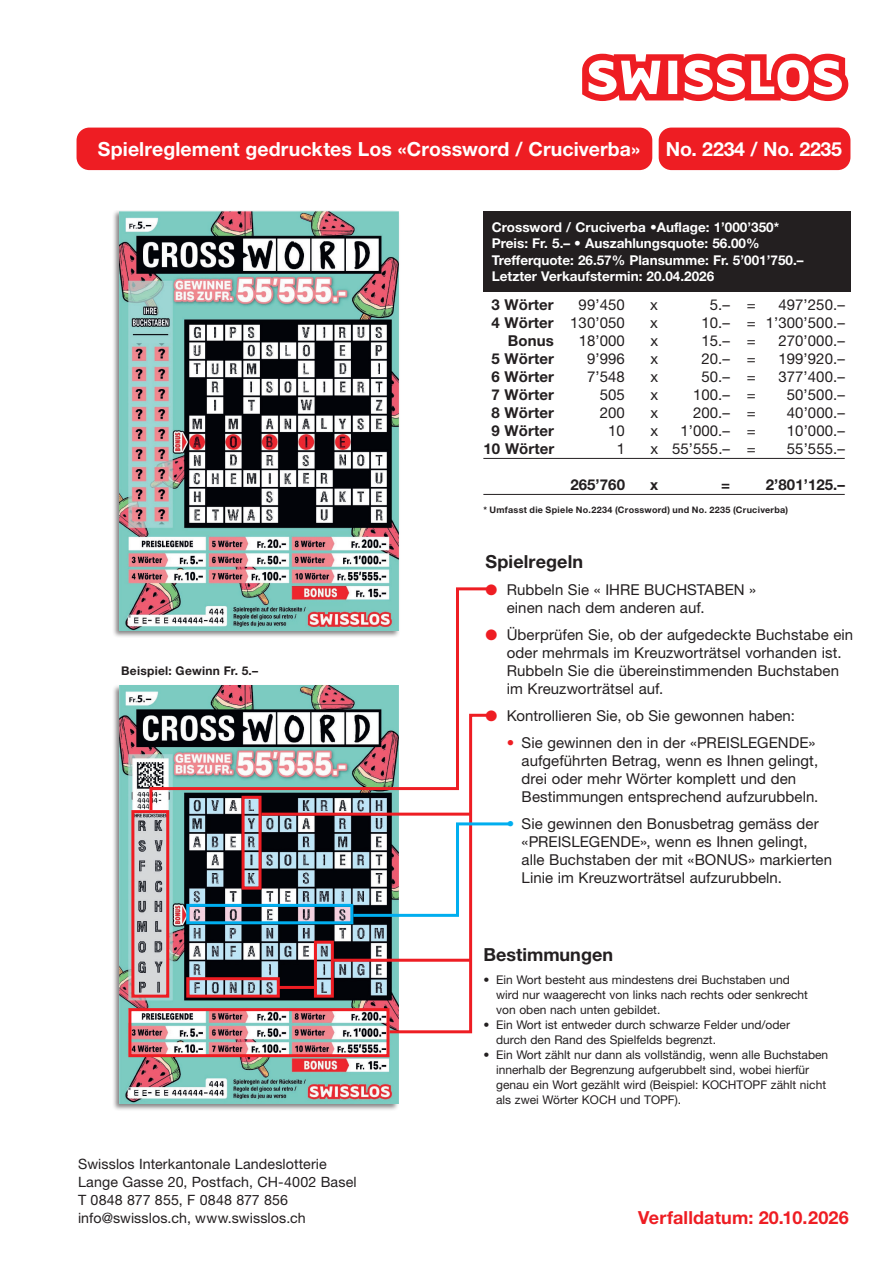
<style>
.page{position:relative;width:893px;height:1263px;background:#fff}
.page>*{position:absolute;margin:0;border:0;box-sizing:border-box;transform-origin:0 0}
.t1{font:700 19.5px "Helvetica Neue LT Std";letter-spacing:.005em;color:#fff}
.t2{font:700 19.5px "Helvetica Neue LT Std";letter-spacing:-.015em;color:#fff}
.t3{font:700 18px "Helvetica Neue LT Std";color:#231f20}
.t4{font:700 18px "Helvetica Neue LT Std";letter-spacing:.005em;color:#ee1d23}
.t5{font:15px/18px "Helvetica Neue LT Std";letter-spacing:.005em;color:#231f20}
.t6{font:700 15px "Helvetica Neue LT Std";letter-spacing:.005em;color:#231f20}
.t7{font:14.25px/18px "Helvetica Neue LT Std";letter-spacing:.005em;color:#231f20}
.t8{font:700 13.5px/16.5px "Helvetica Neue LT Std";color:#fff}
.t9{font:12px/15px "Helvetica Neue LT Std";color:#231f20}
.t10{font:700 12px "Helvetica Neue LT Std";letter-spacing:.025em;color:#231f20}
.t11{font:700 9px "Helvetica Neue LT Std";letter-spacing:.03em;color:#231f20}
.s1{font-weight:400}
.s2{color:#ee1d23}
.s3{color:#00aeef}
</style>
<div class="page">
<div style="left:112px;top:210px;width:288px;height:428px;background:#231f20;opacity:.55"></div>
<img style="left:119px;top:211px;width:280px;height:420px">
<div style="left:112px;top:684px;width:288px;height:427px;background:#231f20;opacity:.55"></div>
<img style="left:119px;top:685px;width:279px;height:419px">
<hr style="left:483px;top:458px;width:362px;height:1px;background:#231f20">
<hr style="left:483px;top:494px;width:362px;height:1px;background:#231f20">
<div style="left:483px;top:211px;width:367px;height:81px;background:#231f20"></div>
<svg style="left:582px;top:54px;width:266px;height:47px"></svg>
<div style="left:131px;top:810px;width:38px;height:188px;border:3px solid #ee1d23"></div>
<div style="left:186px;top:977px;width:94px;height:21px;border:3px solid #ee1d23"></div>
<div style="left:242px;top:796px;width:19px;height:94px;border:3px solid #ee1d23"></div>
<div style="left:128px;top:1008px;width:261px;height:49px;border:3px solid #ee1d23"></div>
<svg style="left:148px;top:586px;width:344px;height:227px"></svg>
<hr style="left:261px;top:813px;width:210px;height:3px;background:#ee1d23">
<div style="left:77px;top:128px;width:575px;height:42px;background:#ee1d23;border-radius:13px"></div>
<div style="left:659px;top:128px;width:191px;height:42px;background:#ee1d23;border-radius:13px"></div>
<div style="left:314px;top:941px;width:20px;height:57px;border:3px solid #ee1d23"></div>
<hr style="left:278px;top:986px;width:39px;height:3px;background:#ee1d23">
<hr style="left:332px;top:959px;width:139px;height:3px;background:#ee1d23">
<div style="left:186px;top:904px;width:167px;height:20px;border:3px solid #00aeef"></div>
<svg style="left:350px;top:712px;width:161px;height:323px"></svg>
<h1 class="t1" style="left:98px;top:137px;width:544px">Spielreglement gedrucktes Los «Crossword / Cruciverba»</h1>
<h1 class="t2" style="left:666px;top:137px;width:178px">No. 2234 / No. 2235</h1>
<p class="t8" style="left:492px;top:218px;width:313px">Crossword / Cruciverba •Auflage: 1’000’350* Preis: Fr. 5.– • Auszahlungsquote: 56.00% Trefferquote: 26.57% Plansumme: Fr. 5’001’750.– Letzter Verkaufstermin: 20.04.2026</p>
<p class="t6" style="left:491px;top:295px;width:64px">3 Wörter</p>
<p class="t5" style="left:579px;top:295px;width:48px">99’450</p>
<p class="t5" style="left:650px;top:295px;width:9px">x</p>
<p class="t5" style="left:710px;top:295px;width:47px">5.– =</p>
<p class="t5" style="left:778px;top:295px;width:68px">497’250.–</p>
<p class="t6" style="left:491px;top:313px;width:135px">4 Wörter <span class="s1">130’050</span></p>
<p class="t5" style="left:650px;top:313px;width:9px">x</p>
<p class="t5" style="left:701px;top:313px;width:145px">10.– = 1’300’500.–</p>
<p class="t6" style="left:508px;top:331px;width:47px">Bonus</p>
<p class="t5" style="left:579px;top:331px;width:48px">18’000</p>
<p class="t5" style="left:650px;top:331px;width:9px">x</p>
<p class="t5" style="left:701px;top:331px;width:56px">15.– =</p>
<p class="t5" style="left:778px;top:331px;width:68px">270’000.–</p>
<p class="t6" style="left:491px;top:349px;width:64px">5 Wörter</p>
<p class="t5" style="left:587px;top:349px;width:39px">9’996</p>
<p class="t5" style="left:650px;top:349px;width:9px">x</p>
<p class="t5" style="left:701px;top:349px;width:56px">20.– =</p>
<p class="t5" style="left:778px;top:349px;width:68px">199’920.–</p>
<p class="t6" style="left:491px;top:367px;width:64px">6 Wörter</p>
<p class="t5" style="left:587px;top:367px;width:39px">7’548</p>
<p class="t5" style="left:650px;top:367px;width:9px">x</p>
<p class="t5" style="left:701px;top:367px;width:56px">50.– =</p>
<p class="t5" style="left:778px;top:367px;width:68px">377’400.–</p>
<p class="t6" style="left:491px;top:385px;width:64px">7 Wörter</p>
<p class="t5" style="left:600px;top:385px;width:27px">505</p>
<p class="t5" style="left:650px;top:385px;width:9px">x</p>
<p class="t5" style="left:693px;top:385px;width:64px">100.– =</p>
<p class="t5" style="left:787px;top:385px;width:60px">50’500.–</p>
<p class="t6" style="left:491px;top:403px;width:64px">8 Wörter</p>
<p class="t5" style="left:600px;top:403px;width:27px">200</p>
<p class="t5" style="left:650px;top:403px;width:9px">x</p>
<p class="t5" style="left:693px;top:403px;width:64px">200.– =</p>
<p class="t5" style="left:787px;top:403px;width:60px">40’000.–</p>
<p class="t6" style="left:492px;top:421px;width:64px">9 Wörter</p>
<p class="t5" style="left:608px;top:421px;width:18px">10</p>
<p class="t5" style="left:650px;top:421px;width:9px">x</p>
<p class="t5" style="left:680px;top:421px;width:77px">1’000.– =</p>
<p class="t5" style="left:787px;top:421px;width:60px">10’000.–</p>
<p class="t6" style="left:483px;top:439px;width:72px">10 Wörter</p>
<p class="t5" style="left:617px;top:439px;width:10px">1</p>
<p class="t5" style="left:650px;top:439px;width:107px">x 55’555.– =</p>
<p class="t5" style="left:787px;top:439px;width:60px">55’555.–</p>
<p class="t6" style="left:570px;top:475px;width:56px">265’760</p>
<p class="t6" style="left:650px;top:475px;width:10px">x</p>
<p class="t6" style="left:721px;top:475px;width:10px">=</p>
<p class="t6" style="left:766px;top:475px;width:81px">2’801’125.–</p>
<p class="t10" style="left:121px;top:664px;width:139px">Beispiel: Gewinn Fr. 5.–</p>
<p class="t7" style="left:78px;top:1154px;width:280px">Swisslos Interkantonale Landeslotterie Lange Gasse 20, Postfach, CH-4002 Basel T 0848 877 855, F 0848 877 856 info@swisslos.ch, www.swisslos.ch</p>
<p class="t11" style="left:483px;top:504px;width:306px">* Umfasst die Spiele No.2234 (Crossword) und No. 2235 (Cruciverba)</p>
<p class="t3" style="left:485px;top:551px;width:99px">Spielregeln</p>
<p class="t5" style="left:507px;top:581px;width:251px;text-indent:-21px"><span class="s2">●</span> Rubbeln Sie « IHRE BUCHSTABEN » einen nach dem anderen auf.</p>
<p class="t5" style="left:507px;top:626px;width:348px;text-indent:-21px"><span class="s2">●</span> Überprüfen Sie, ob der aufgedeckte Buchstabe ein oder mehrmals im Kreuzworträtsel vorhanden ist.<br>Rubbeln Sie die übereinstimmenden Buchstaben im Kreuzworträtsel auf.</p>
<p class="t5" style="left:485px;top:707px;width:311px"><span class="s2">●</span> Kontrollieren Sie, ob Sie gewonnen haben:</p>
<p class="t5" style="left:522px;top:734px;width:298px;text-indent:-15px"><span class="s2">•</span> Sie gewinnen den in der «PREISLEGENDE» aufgeführten Betrag, wenn es Ihnen gelingt, drei oder mehr Wörter komplett und den Bestimmungen entsprechend aufzurubbeln.</p>
<p class="t5" style="left:522px;top:815px;width:312px;text-indent:-15px"><span class="s3">•</span> Sie gewinnen den Bonusbetrag gemäss der «PREISLEGENDE», wenn es Ihnen gelingt, alle Buchstaben der mit «BONUS» markierten Linie im Kreuzworträtsel aufzurubbeln.</p>
<p class="t3" style="left:483px;top:944px;width:131px">Bestimmungen</p>
<p class="t9" style="left:496px;top:972px;width:313px;text-indent:-13px">• Ein Wort besteht aus mindestens drei Buchstaben und wird nur waagerecht von links nach rechts oder senkrecht von oben nach unten gebildet.</p>
<p class="t9" style="left:496px;top:1017px;width:295px;text-indent:-13px">• Ein Wort ist entweder durch schwarze Felder und/oder durch den Rand des Spielfelds begrenzt.</p>
<p class="t9" style="left:496px;top:1047px;width:334px;text-indent:-13px">• Ein Wort zählt nur dann als vollständig, wenn alle Buchstaben innerhalb der Begrenzung aufgerubbelt sind, wobei hierfür genau ein Wort gezählt wird (Beispiel: KOCHTOPF zählt nicht als zwei Wörter KOCH und TOPF).</p>
<p class="t4" style="left:638px;top:1206px;width:212px">Verfalldatum: 20.10.2026</p>
</div>
